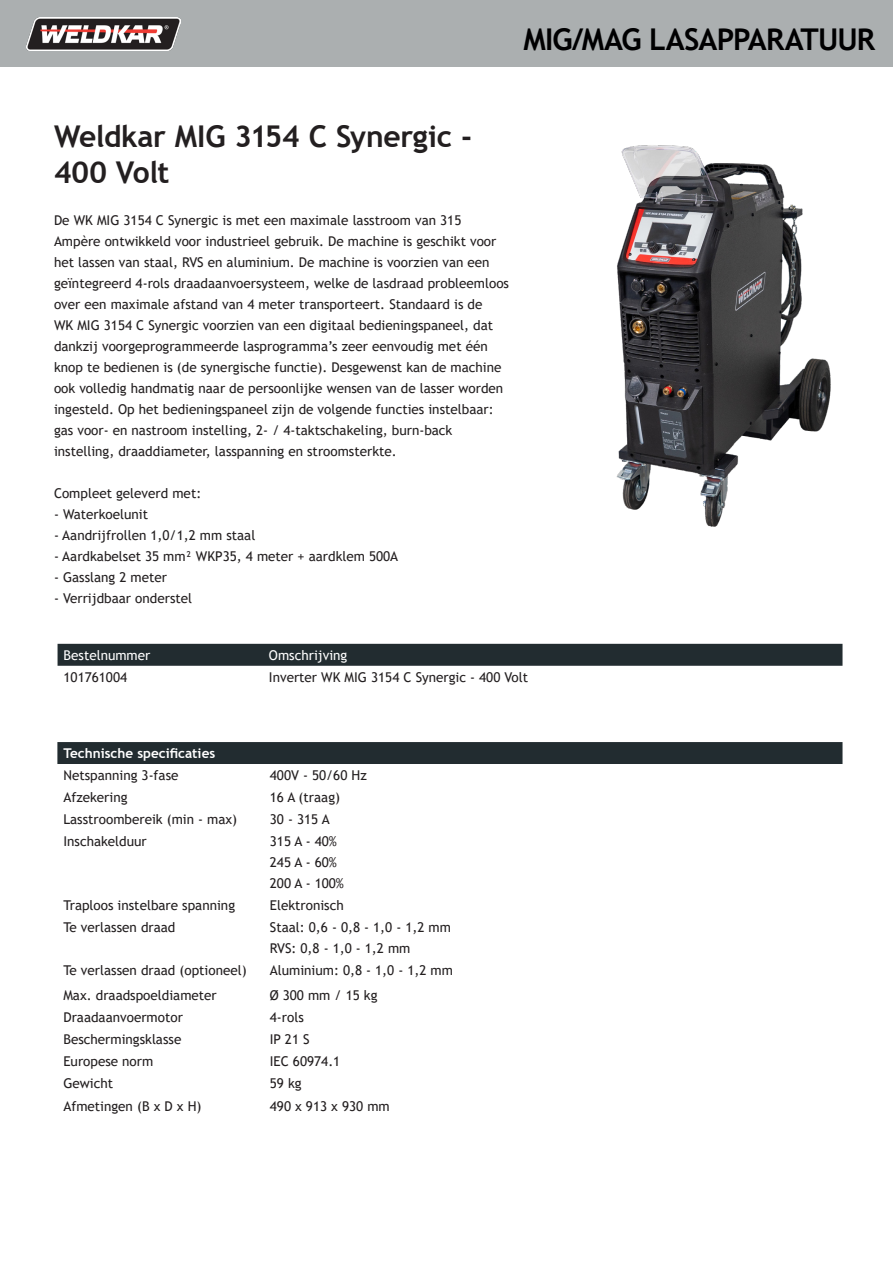
<style>
.page{position:relative;width:893px;height:1263px;background:#fff}
.page>*{position:absolute;margin:0;border:0;box-sizing:border-box;transform-origin:0 0}
.t1{font:700 30px/36px "Trebuchet MS";letter-spacing:-.015em;color:#231f20}
.t2{font:700 30px "Trebuchet MS";letter-spacing:-.03em;color:#000001}
.t3{font:13.5px/21px "Trebuchet MS";color:#231f20}
.t4{font:13.5px "Trebuchet MS";color:#fff}
.t5{font:700 13.5px "Trebuchet MS";color:#fff}
</style>
<div class="page">
<div style="left:57px;top:742px;width:785px;height:22px;background:#222c30"></div>
<div style="left:58px;top:644px;width:784px;height:22px;background:#222c30"></div>
<div style="left:0;top:0;width:893px;height:67px;background:#abafb0"></div>
<img style="left:27px;top:17px;width:153px;height:33px">
<img style="left:616px;top:145px;width:215px;height:382px">
<p class="t2" style="left:523px;top:20px;width:353px">MIG/MAG LASAPPARATUUR</p>
<p class="t1" style="left:54px;top:118px;width:420px">Weldkar MIG 3154 C Synergic -<br>400 Volt</p>
<p class="t3" style="left:54px;top:209px;width:457px">De WK MIG 3154 C Synergic is met een maximale lasstroom van 315<br>Ampère ontwikkeld voor industrieel gebruik. De machine is geschikt voor het lassen van staal, RVS en aluminium. De machine is voorzien van een geïntegreerd 4-rols draadaanvoersysteem, welke de lasdraad probleemloos over een maximale afstand van 4 meter transporteert. Standaard is de<br>WK MIG 3154 C Synergic voorzien van een digitaal bedieningspaneel, dat dankzij voorgeprogrammeerde lasprogramma’s zeer eenvoudig met één knop te bedienen is (de synergische functie). Desgewenst kan de machine ook volledig handmatig naar de persoonlijke wensen van de lasser worden ingesteld. Op het bedieningspaneel zijn de volgende functies instelbaar: gas voor- en nastroom instelling, 2- / 4-taktschakeling, burn-back instelling, draaddiameter, lasspanning en stroomsterkte.</p>
<p class="t3" style="left:54px;top:482px;width:149px">Compleet geleverd met:</p>
<p class="t3" style="left:54px;top:503px;width:96px">- Waterkoelunit</p>
<p class="t3" style="left:54px;top:524px;width:203px">- Aandrijfrollen 1,0/1,2 mm staal</p>
<p class="t3" style="left:54px;top:545px;width:346px">- Aardkabelset 35 mm² WKP35, 4 meter + aardklem 500A</p>
<p class="t3" style="left:54px;top:566px;width:115px">- Gasslang 2 meter</p>
<p class="t3" style="left:54px;top:587px;width:140px">- Verrijdbaar onderstel</p>
<p class="t4" style="left:64px;top:646px;width:88px">Bestelnummer</p>
<p class="t4" style="left:269px;top:646px;width:80px">Omschrijving</p>
<p class="t3" style="left:64px;top:666px;width:65px">101761004</p>
<p class="t3" style="left:269px;top:666px;width:261px">Inverter WK MIG 3154 C Synergic - 400 Volt</p>
<p class="t5" style="left:63px;top:745px;width:153px">Technische specificaties</p>
<p class="t3" style="left:63px;top:764px;width:117px">Netspanning 3-fase</p>
<p class="t3" style="left:270px;top:764px;width:98px">400V - 50/60 Hz</p>
<p class="t3" style="left:63px;top:786px;width:66px">Afzekering</p>
<p class="t3" style="left:270px;top:786px;width:72px">16 A (traag)</p>
<p class="t3" style="left:63px;top:808px;width:175px">Lasstroombereik (min - max)</p>
<p class="t3" style="left:270px;top:808px;width:61px">30 - 315 A</p>
<p class="t3" style="left:63px;top:830px;width:85px">Inschakelduur</p>
<p class="t3" style="left:270px;top:830px;width:69px">315 A - 40%</p>
<p class="t3" style="left:270px;top:851px;width:69px">245 A - 60%</p>
<p class="t3" style="left:270px;top:872px;width:76px">200 A - 100%</p>
<p class="t3" style="left:63px;top:894px;width:173px">Traploos instelbare spanning</p>
<p class="t3" style="left:270px;top:894px;width:75px">Elektronisch</p>
<p class="t3" style="left:63px;top:916px;width:114px">Te verlassen draad</p>
<p class="t3" style="left:270px;top:916px;width:183px">Staal: 0,6 - 0,8 - 1,0 - 1,2 mm</p>
<p class="t3" style="left:270px;top:937px;width:142px">RVS: 0,8 - 1,0 - 1,2 mm</p>
<p class="t3" style="left:63px;top:959px;width:185px">Te verlassen draad (optioneel)</p>
<p class="t3" style="left:270px;top:959px;width:185px">Aluminium: 0,8 - 1,0 - 1,2 mm</p>
<p class="t3" style="left:63px;top:984px;width:155px">Max. draadspoeldiameter</p>
<p class="t3" style="left:270px;top:984px;width:109px">Ø 300 mm / 15 kg</p>
<p class="t3" style="left:63px;top:1006px;width:121px">Draadaanvoermotor</p>
<p class="t3" style="left:270px;top:1006px;width:35px">4-rols</p>
<p class="t3" style="left:63px;top:1028px;width:119px">Beschermingsklasse</p>
<p class="t3" style="left:270px;top:1028px;width:41px">IP 21 S</p>
<p class="t3" style="left:63px;top:1050px;width:91px">Europese norm</p>
<p class="t3" style="left:270px;top:1050px;width:72px">IEC 60974.1</p>
<p class="t3" style="left:63px;top:1072px;width:51px">Gewicht</p>
<p class="t3" style="left:270px;top:1072px;width:33px">59 kg</p>
<p class="t3" style="left:63px;top:1096px;width:140px">Afmetingen (B x D x H)</p>
<p class="t3" style="left:270px;top:1096px;width:121px">490 x 913 x 930 mm</p>
</div>
